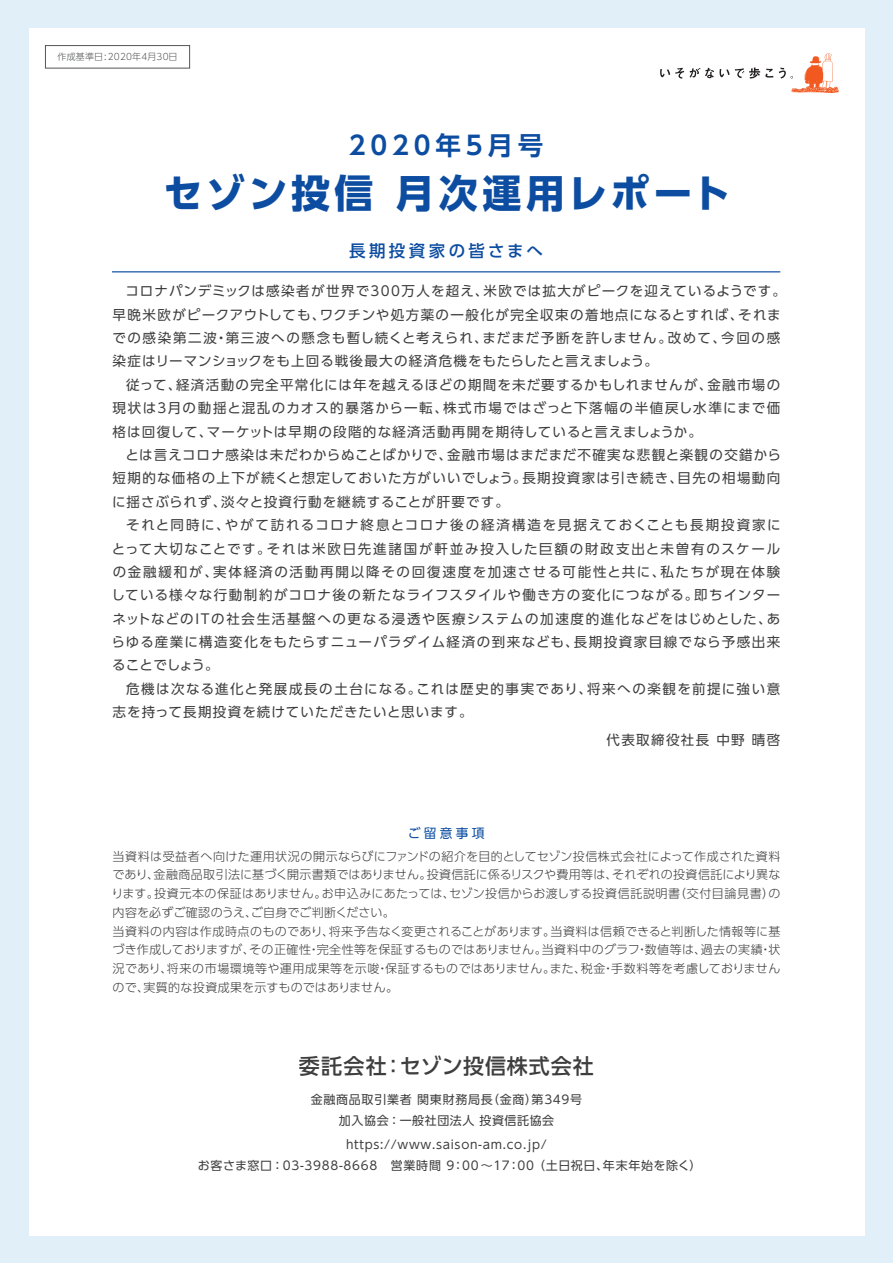
<style>
.page{position:relative;width:893px;height:1263px;background:#e1eff9}
.page>*{position:absolute;margin:0;border:0;box-sizing:border-box;transform-origin:0 0}
.t1{font:39px "UD Shin Go Pro Bold 90 pv RKSJ H";letter-spacing:.095em;color:#0d4da1}
.t2{font:25.5px "UD Shin Go Pro De Bold 90 pv RKSJ H";letter-spacing:.19em;color:#0d4da1}
.t3{font:21px "UD Shin Go Pro Medium 90 pv RKSJ H";letter-spacing:.045em;color:#3e3e3f}
.t4{font:16.5px "UD Shin Go Pro Medium 90 pv RKSJ H";letter-spacing:.205em;color:#0d4da1}
.t5{font:13.5px/23.4px "UD Shin Go Pro Regular 90 pv RKSJ H";letter-spacing:.085em;color:#3e3e3f;text-align:justify}
.t6{font:12.75px "UD Shin Go Pro Regular 90 pv RKSJ H";letter-spacing:.25em;color:#0d4da1}
.t7{font:12px/18.8px "UD Shin Go Pro Light 90 pv RKSJ H";letter-spacing:.025em;color:#3e3e3f}
.t8{font:12px/21px "UD Shin Go Pro Regular 90 pv RKSJ H";letter-spacing:.06em;color:#3e3e3f;text-align:center}
.t9{font:9px "UD Shin Go Pro Light 90 pv RKSJ H";letter-spacing:.02em;color:#545557}
.s1{font-family:"UD Shin Go Pro Regular 90 pv RKSJ H"}
</style>
<div class="page">
<div style="left:29px;top:28px;width:835px;height:1207px;background:#fff"></div>
<div style="left:45px;top:45px;width:145px;height:23px;border:1px solid #545557"></div>
<svg style="left:660px;top:68px;width:69px;height:11px"></svg>
<svg style="left:735px;top:68px;width:38px;height:11px"></svg>
<svg style="left:779px;top:53px;width:60px;height:40px"></svg>
<hr style="left:112px;top:271px;width:668px;height:1px;background:#0d4da1">
<p class="t9" style="left:58px;top:53px;width:122px">作成基準日:2020年4月30日</p>
<h2 class="t2" style="left:349px;top:136px;width:196px">2020年5月号</h2>
<h1 class="t1" style="left:164px;top:179px;width:568px">セゾン投信 月次運用レポート</h1>
<p class="t4" style="left:349px;top:245px;width:195px">長期投資家の皆さまへ</p>
<p class="t5" style="left:112px;top:281px;width:675px;text-align:left;text-indent:13px">コロナパンデミックは感染者が世界で300万人を超え、米欧では拡大がピークを迎えているようです。早晩米欧がピークアウトしても、ワクチンや処方薬の一般化が完全収束の着地点になるとすれば、それまでの感染第二波・第三波への懸念も暫し続くと考えられ、まだまだ予断を許しません。改めて、今回の感染症はリーマンショックをも上回る戦後最大の経済危機をもたらしたと言えましょう。</p>
<p class="t5" style="left:113px;top:375px;width:669px;text-indent:13px">従って、経済活動の完全平常化には年を越えるほどの期間を未だ要するかもしれませんが、金融市場の現状は３月の動揺と混乱のカオス的暴落から一転、株式市場ではざっと下落幅の半値戻し水準にまで価格は回復して、マーケットは早期の段階的な経済活動再開を期待していると言えましょうか。</p>
<p class="t5" style="left:112px;top:445px;width:670px;text-indent:13px">とは言えコロナ感染は未だわからぬことばかりで、金融市場はまだまだ不確実な悲観と楽観の交錯から短期的な価格の上下が続くと想定しておいた方がいいでしょう。長期投資家は引き続き、目先の相場動向に揺さぶられず、淡々と投資行動を継続することが肝要です。</p>
<p class="t5" style="left:111px;top:515px;width:671px;text-indent:15px">それと同時に、やがて訪れるコロナ終息とコロナ後の経済構造を見据えておくことも長期投資家にとって大切なことです。それは米欧日先進諸国が軒並み投入した巨額の財政支出と未曽有のスケールの金融緩和が、実体経済の活動再開以降その回復速度を加速させる可能性と共に、私たちが現在体験している様々な行動制約がコロナ後の新たなライフスタイルや働き方の変化につながる。即ちインターネットなどのITの社会生活基盤への更なる浸透や医療システムの加速度的進化などをはじめとした、あらゆる産業に構造変化をもたらすニューパラダイム経済の到来なども、長期投資家目線でなら予感出来ることでしょう。</p>
<p class="t5" style="left:113px;top:679px;width:669px;text-indent:14px">危機は次なる進化と発展成長の土台になる。これは歴史的事実であり、将来への楽観を前提に強い意志を持って長期投資を続けていただきたいと思います。</p>
<p class="t5" style="left:607px;top:730px;width:175px">代表取締役社長 中野 晴啓</p>
<p class="t6" style="left:408px;top:829px;width:78px">ご留意事項</p>
<p class="t7" style="left:112px;top:848px;width:670px">当資料は受益者へ向けた運用状況の開示ならびにファンドの紹介を目的としてセゾン投信株式会社によって作成された資料であり、金融商品取引法に基づく開示書類ではありません。投資信託に係るリスクや費用等は、それぞれの投資信託により異なります。投資元本の保証はありません。お申込みにあたっては、セゾン投信からお渡しする投資信託説明書（交付目論見書）の内容を必ずご確認のうえ、ご自身でご判断ください。<br>当資料の内容は作成時点のものであり、将来予告なく変更されることがあります。当資料は信頼できると判断した情報等に基づき作成しておりますが、その正確性・完全性等を保証するものではありません。当資料中のグラフ・数値等は、過去の実績・状況であり、将来の市場環境等や運用成果等を示唆・保証するものではありません。また、税金・手数料等を考慮しておりませんので、実質的な投資成果を示すものではありません。</p>
<h3 class="t3" style="left:299px;top:1058px;width:296px">委託会社<span class="s1">：</span>セゾン投信株式会社</h3>
<p class="t8" style="left:311px;top:1091px;width:273px">金融商品取引業者 関東財務局長（金商）第349号加入協会：一般社団法人 投資信託協会</p>
<p class="t8" style="left:198px;top:1135px;width:505px">https://www.saison-am.co.jp/<br>お客さま窓口：03-3988-8668　営業時間 9：00 ～17：00 （土日祝日、年末年始を除く）</p>
</div>
